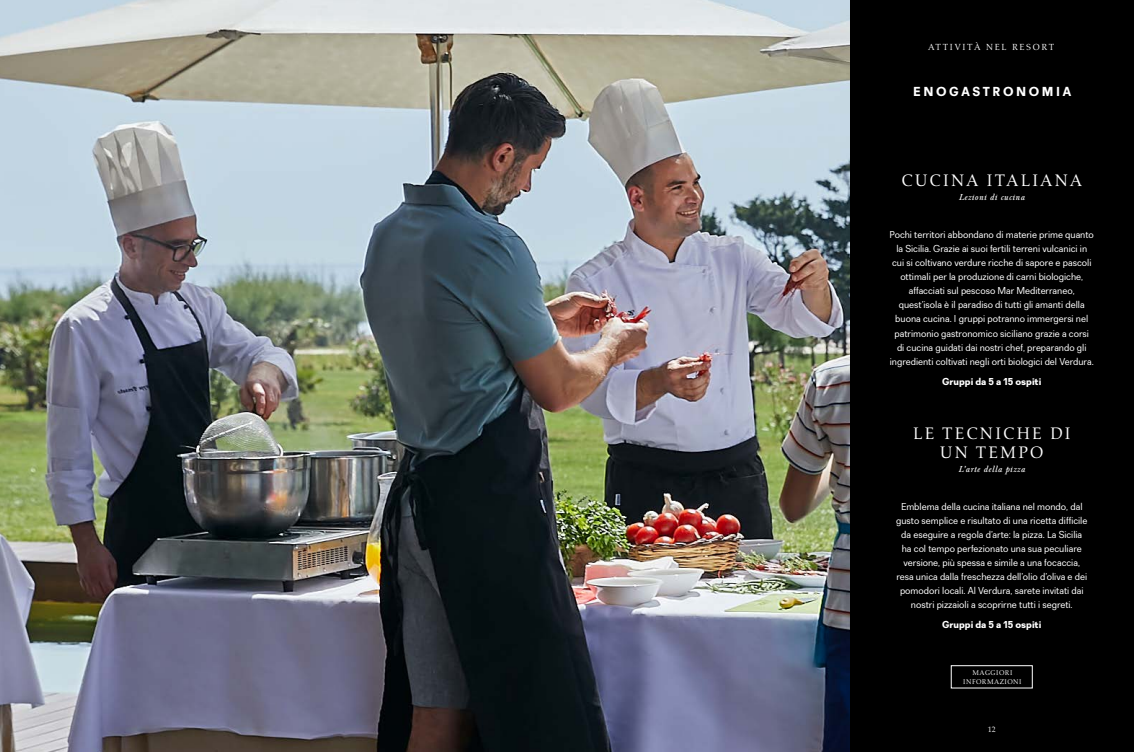
<style>
.page{position:relative;width:1134px;height:752px;background:#fff}
.page>*{position:absolute;margin:0;border:0;box-sizing:border-box;transform-origin:0 0}
.t1{font:17px/19px "Aldus";letter-spacing:.13em;color:#fff;text-align:center}
.t2{font:800 13px "Recta";letter-spacing:.2em;color:#fff}
.t3{font:10px/14px "Recta";color:#fff;text-align:center}
.t4{font:800 10px "Recta";color:#fff}
.t5{font:italic 9px "Baskervald ADF Std";letter-spacing:.04em;color:#fff}
.t6{font:9px "Aldus";letter-spacing:.18em;color:#fff}
.t7{font:8px "Aldus";color:#fff}
.t8{font:7px/8.4px "Aldus";letter-spacing:.07em;color:#fff;text-align:center}
</style>
<div class="page">
<img style="left:0;top:0;width:850px;height:751px">
<div style="left:850px;top:0;width:284px;height:751px;background:#000"></div>
<div style="left:951px;top:665px;width:81px;height:23px;border:1px solid #fff"></div>
<p class="t6" style="left:928px;top:42px;width:128px">ATTIVITÀ NEL RESORT</p>
<h2 class="t2" style="left:913px;top:83px;width:159px">ENOGASTRONOMIA</h2>
<h1 class="t1" style="left:901px;top:171px;width:182px">CUCINA ITALIANA</h1>
<p class="t5" style="left:959px;top:192px;width:68px">Lezioni di cucina</p>
<p class="t3" style="left:890px;top:228px;width:206px">Pochi territori abbondano di materie prime quanto la Sicilia. Grazie ai suoi fertili terreni vulcanici in cui si coltivano verdure ricche di sapore e pascoli ottimali per la produzione di carni biologiche, affacciati sul pescoso Mar Mediterraneo, quest’isola è il paradiso di tutti gli amanti della buona cucina. I gruppi potranno immergersi nel patrimonio gastronomico siciliano grazie a corsi<br>di cucina guidati dai nostri chef, preparando gli ingredienti coltivati negli orti biologici del Verdura.</p>
<p class="t4" style="left:942px;top:374px;width:101px">Gruppi da 5 a 15 ospiti</p>
<h1 class="t1" style="left:913px;top:423px;width:159px">LE TECNICHE DI<br>UN TEMPO</h1>
<p class="t5" style="left:958px;top:463px;width:68px">L’arte della pizza</p>
<p class="t3" style="left:896px;top:499px;width:193px">Emblema della cucina italiana nel mondo, dal gusto semplice e risultato di una ricetta difficile da eseguire a regola d’arte: la pizza. La Sicilia ha col tempo perfezionato una sua peculiare versione, più spessa e simile a una focaccia, resa unica dalla freschezza dell’olio d’oliva e dei pomodori locali. Al Verdura, sarete invitati dai nostri pizzaioli a scoprirne tutti i segreti.</p>
<p class="t4" style="left:942px;top:618px;width:101px">Gruppi da 5 a 15 ospiti</p>
<p class="t8" style="left:963px;top:668px;width:60px">MAGGIORI<br>INFORMAZIONI</p>
<p class="t7" style="left:988px;top:724px;width:9px">12</p>
</div>
